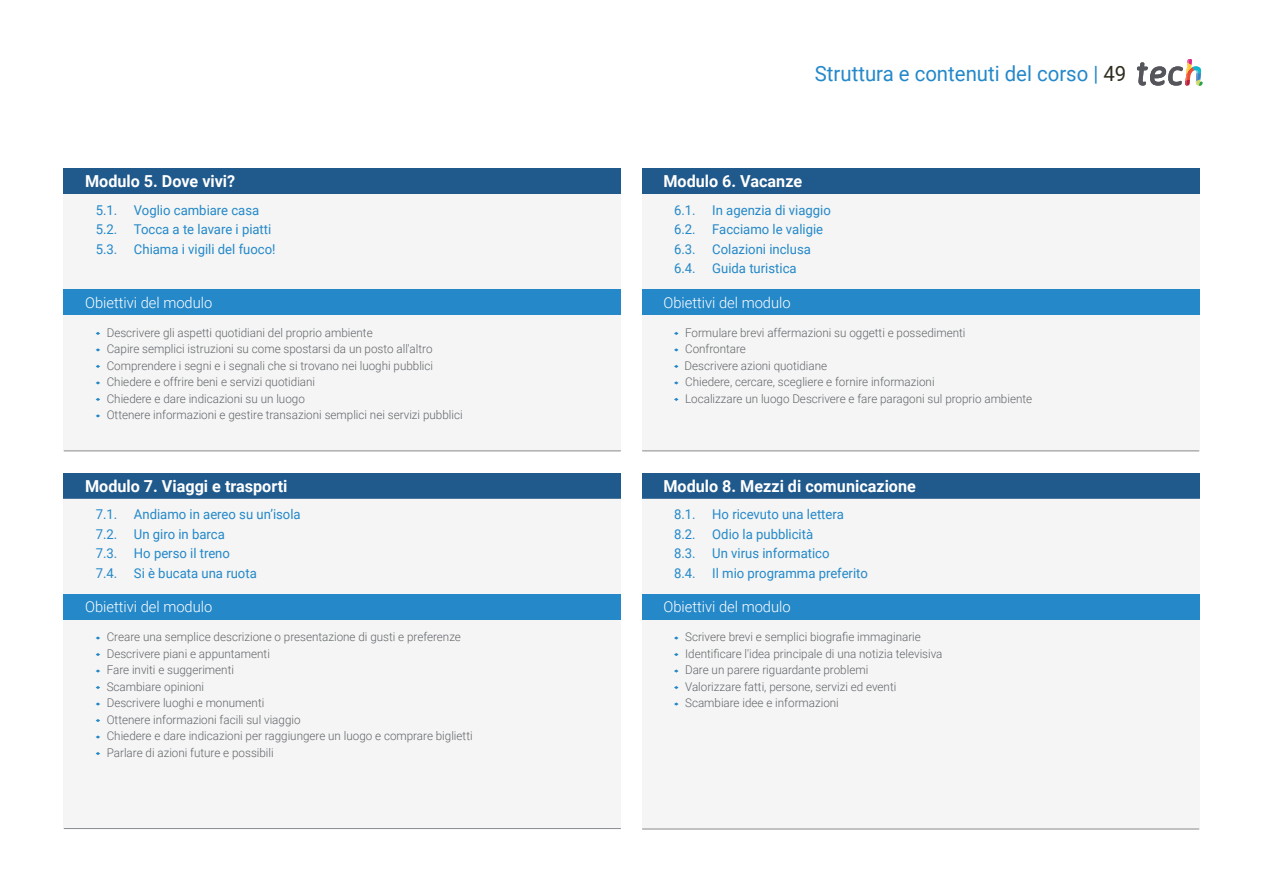
<style>
.page{position:relative;width:1263px;height:893px;background:#fff}
.page>*{position:absolute;margin:0;border:0;box-sizing:border-box;transform-origin:0 0}
.t1{font:21px "Roboto";color:#2488c9}
.t2{font:700 16.5px "Roboto";color:#fff}
.t3{font:300 15px "Roboto";color:#fff}
.t4{font:13.5px/19.5px "Roboto";color:#2488c9}
.t5{font:300 12px/16.5px "Roboto";color:#61646a}
.s1{color:#312e20}
</style>
<div class="page">
<svg style="left:1137px;top:59px;width:65px;height:27px"></svg>
<div style="left:64px;top:168px;width:557px;height:26px;background:#20598b"></div>
<div style="left:64px;top:473px;width:557px;height:26px;background:#20598b"></div>
<div style="left:642px;top:168px;width:557px;height:26px;background:#20598b"></div>
<div style="left:642px;top:473px;width:557px;height:26px;background:#20598b"></div>
<div style="left:64px;top:194px;width:557px;height:257px;background:#f4f5f4"></div>
<div style="left:64px;top:499px;width:557px;height:329px;background:#f4f5f4"></div>
<div style="left:642px;top:194px;width:557px;height:257px;background:#f4f5f4"></div>
<div style="left:642px;top:499px;width:557px;height:330px;background:#f4f5f4"></div>
<div style="left:64px;top:289px;width:557px;height:26px;background:#2488c9"></div>
<div style="left:64px;top:594px;width:557px;height:25px;background:#2488c9"></div>
<div style="left:642px;top:289px;width:557px;height:26px;background:#2488c9"></div>
<div style="left:642px;top:594px;width:557px;height:25px;background:#2488c9"></div>
<svg style="left:96px;top:332px;width:4px;height:3px"></svg>
<svg style="left:96px;top:365px;width:4px;height:3px"></svg>
<svg style="left:96px;top:398px;width:4px;height:3px"></svg>
<svg style="left:674px;top:636px;width:4px;height:4px"></svg>
<svg style="left:674px;top:669px;width:4px;height:4px"></svg>
<svg style="left:674px;top:702px;width:4px;height:4px"></svg>
<hr style="left:64px;top:451px;width:557px;height:1px;background:#878a8e">
<hr style="left:64px;top:828px;width:557px;height:1px;background:#878a8e">
<hr style="left:642px;top:451px;width:557px;height:1px;background:#878a8e">
<hr style="left:642px;top:829px;width:557px;height:1px;background:#878a8e">
<svg style="left:96px;top:636px;width:4px;height:4px"></svg>
<svg style="left:96px;top:653px;width:4px;height:3px"></svg>
<svg style="left:96px;top:669px;width:4px;height:4px"></svg>
<svg style="left:96px;top:686px;width:4px;height:3px"></svg>
<svg style="left:96px;top:702px;width:4px;height:4px"></svg>
<svg style="left:96px;top:719px;width:4px;height:3px"></svg>
<svg style="left:96px;top:735px;width:4px;height:4px"></svg>
<svg style="left:96px;top:752px;width:4px;height:3px"></svg>
<h1 class="t1" style="left:815px;top:59px;width:313px">Struttura e contenuti del corso | <span class="s1">49</span></h1>
<h2 class="t2" style="left:85px;top:170px;width:152px">Modulo 5. Dove vivi?</h2>
<h2 class="t2" style="left:663px;top:170px;width:140px">Modulo 6. Vacanze</h2>
<p class="t4" style="left:96px;top:200px;width:181px">5.1. Voglio cambiare casa<br>5.2. Tocca a te lavare i piatti<br>5.3. Chiama i vigili del fuoco!</p>
<p class="t4" style="left:674px;top:200px;width:158px">6.1. In agenzia di viaggio<br>6.2. Facciamo le valigie<br>6.3. Colazioni inclusa<br>6.4. Guida turistica</p>
<p class="t3" style="left:85px;top:292px;width:129px">Obiettivi del modulo</p>
<p class="t3" style="left:663px;top:292px;width:129px">Obiettivi del modulo</p>
<p class="t5" style="left:107px;top:324px;width:357px">Descrivere gli aspetti quotidiani del proprio ambiente<br>Capire semplici istruzioni su come spostarsi da un posto all'altro Comprendere i segni e i segnali che si trovano nei luoghi pubblici Chiedere e offrire beni e servizi quotidiani<br>Chiedere e dare indicazioni su un luogo<br>Ottenere informazioni e gestire transazioni semplici nei servizi pubblici</p>
<p class="t5" style="left:685px;top:324px;width:349px">Formulare brevi affermazioni su oggetti e possedimenti<br>Confrontare<br>Descrivere azioni quotidiane<br>Chiedere, cercare, scegliere e fornire informazioni<br>Localizzare un luogo Descrivere e fare paragoni sul proprio ambiente</p>
<h2 class="t2" style="left:85px;top:474px;width:204px">Modulo 7. Viaggi e trasporti</h2>
<p class="t4" style="left:96px;top:504px;width:207px">7.1. Andiamo in aereo su un’isola<br>7.2. Un giro in barca<br>7.3. Ho perso il treno<br>7.4. Si è bucata una ruota</p>
<p class="t3" style="left:85px;top:596px;width:129px">Obiettivi del modulo</p>
<p class="t5" style="left:107px;top:628px;width:367px">Creare una semplice descrizione o presentazione di gusti e preferenze Descrivere piani e appuntamenti<br>Fare inviti e suggerimenti<br>Scambiare opinioni<br>Descrivere luoghi e monumenti<br>Ottenere informazioni facili sul viaggio<br>Chiedere e dare indicazioni per raggiungere un luogo e comprare biglietti Parlare di azioni future e possibili</p>
<h2 class="t2" style="left:663px;top:474px;width:254px">Modulo 8. Mezzi di comunicazione</h2>
<p class="t4" style="left:674px;top:504px;width:195px">8.1. Ho ricevuto una lettera<br>8.2. Odio la pubblicità<br>8.3. Un virus informatico<br>8.4. Il mio programma preferito</p>
<p class="t3" style="left:663px;top:596px;width:129px">Obiettivi del modulo</p>
<p class="t5" style="left:685px;top:628px;width:259px">Scrivere brevi e semplici biografie immaginarie Identificare l'idea principale di una notizia televisiva Dare un parere riguardante problemi<br>Valorizzare fatti, persone, servizi ed eventi Scambiare idee e informazioni</p>
</div>
